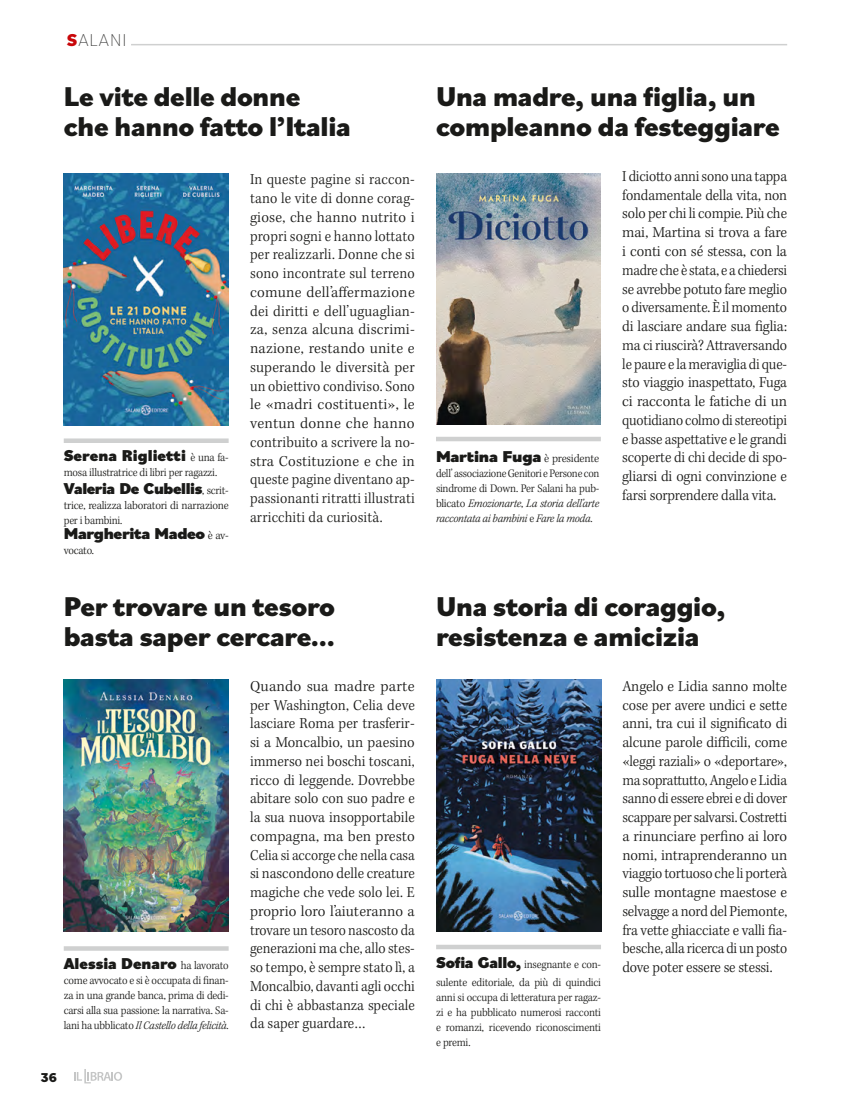
<style>
.page{position:relative;width:851px;height:1106px;background:#fff}
.page>*{position:absolute;margin:0;border:0;box-sizing:border-box;transform-origin:0 0}
.t1{font:800 28.5px/30px "Bilo";letter-spacing:-.01em;color:#1a1a18}
.t2{font:200 18px "Bilo";letter-spacing:.06em;color:#3b3b3a}
.t3{font:900 16.5px "Bilo";letter-spacing:-.015em;color:#1a1a18}
.t4{font:900 16.5px "Bilo";letter-spacing:-.015em;color:#1a1a18;scale:1.05 1}
.t5{font:15.75px/18.8px "Kepler Std Light Scn";letter-spacing:-.005em;color:#1a1a18;text-align:justify}
.t6{font:15.75px/18.8px "Kepler Std Light Scn";letter-spacing:-.005em;color:#1a1a18;text-align:justify;scale:1.08 1}
.t7{font:800 13.5px "Bilo";color:#1a1a18}
.t8{font:12px/15px "Kepler Std Light Scn";letter-spacing:-.02em;color:#1a1a18}
.t9{font:12px/15px "Kepler Std Light Scn It";letter-spacing:-.02em;color:#1a1a18}
.s1{font-weight:800;color:#c9070a}
.s2{font-family:"Kepler Std Light Scn";font-weight:400;font-size:12px}
.s3{font-family:"Kepler Std Light Scn"}
.s4{font-family:"Bilo";font-weight:900;font-size:16.5px}
</style>
<div class="page">
<svg style="left:74px;top:1069px;width:48px;height:14px"></svg>
<img style="left:64px;top:173px;width:164px;height:252px">
<div style="left:64px;top:438px;width:164px;height:5px;background:#cfd0d0"></div>
<hr style="left:64px;top:946px;width:164px;height:4px;background:#cfd0d0">
<img style="left:64px;top:679px;width:164px;height:252px">
<div style="left:436px;top:944px;width:165px;height:5px;background:#cfd0d0"></div>
<img style="left:436px;top:679px;width:165px;height:252px">
<hr style="left:436px;top:437px;width:164px;height:4px;background:#cfd0d0">
<img style="left:436px;top:173px;width:164px;height:252px">
<hr style="left:131px;top:44px;width:656px;height:1px;background:#cfd0d0">
<p class="t2" style="left:67px;top:27px;width:61px"><span class="s1">S</span>ALANI</p>
<h1 class="t1" style="left:64px;top:81px;width:288px">Le vite delle donne che hanno fatto l’Italia</h1>
<p class="t3" style="left:64px;top:444px;width:166px">Serena Riglietti <span class="s2">è una fa-</span></p>
<p class="t8" style="left:64px;top:465px;width:155px">mosa illustratrice di libri per ragazzi.</p>
<p class="t3" style="left:64px;top:477px;width:166px">Valeria De Cubellis<span class="s2">, scrit-</span></p>
<p class="t8" style="left:64px;top:498px;width:166px">trice, realizza laboratori di narrazione per i bambini.</p>
<p class="t3" style="left:64px;top:522px;width:166px">Margherita Madeo <span class="s2">è av-</span></p>
<p class="t8" style="left:64px;top:543px;width:32px">vocato.</p>
<p class="t5" style="left:250px;top:171px;width:166px">In queste pagine si raccon&shy;tano le vite di donne corag&shy;giose, che hanno nutrito i propri sogni e hanno lottato per realizzarli. Donne che si sono incontrate sul terreno comune dell’affermazione dei diritti e dell’uguaglian&shy;za, senza alcuna discrimi&shy;nazione, restando unite e superando le diversità per un obiettivo condiviso. Sono le «madri costituenti», le ventun donne che hanno contribuito a scrivere la no&shy;stra Costituzione e che in queste pagine diventano ap&shy;passionanti ritratti illustrati arricchiti da curiosità.</p>
<h1 class="t1" style="left:64px;top:590px;width:273px">Per trovare un tesoro basta saper cercare...</h1>
<p class="t3" style="left:64px;top:952px;width:166px">Alessia Denaro <span class="s2">ha lavorato</span></p>
<p class="t8" style="left:64px;top:973px;width:166px;text-align:justify">come avvocato e si è occupata di finan&shy;za in una grande banca, prima di dedi&shy;carsi alla sua passione: la narrativa. Sa-</p>
<p class="t9" style="left:64px;top:1018px;width:166px"><span class="s3">lani ha ubblicato</span> Il Castello della felicità<span class="s3">.</span></p>
<p class="t7" style="left:41px;top:1068px;width:17px">36</p>
<p class="t6" style="left:250px;top:677px;width:154px">Quando sua madre parte per Washington, Celia deve lasciare Roma per trasferir&shy;si a Moncalbio, un paesino immerso nei boschi toscani, ricco di leggende. Dovrebbe abitare solo con suo padre e la sua nuova insopportabile compagna, ma ben presto Celia si accorge che nella casa si nascondono delle creature magiche che vede solo lei. E proprio loro l’aiuteranno a trovare un tesoro nascosto da generazioni ma che, allo stes&shy;so tempo, è sempre stato lì, a Moncalbio, davanti agli occhi di chi è abbastanza speciale da saper guardare…</p>
<h1 class="t1" style="left:436px;top:81px;width:345px">Una madre, una figlia, un compleanno da festeggiare</h1>
<p class="t4" style="left:436px;top:445px;width:157px">Martina Fuga <span class="s2">è presidente</span></p>
<p class="t8" style="left:436px;top:466px;width:165px">dell’ associazione Genitori e Persone con sindrome di Down. Per Salani ha pub-</p>
<p class="t9" style="left:436px;top:496px;width:165px"><span class="s3">blicato</span> Emozionarte<span class="s3">,</span> La storia dell’arte raccontata ai bambini <span class="s3">e</span> Fare la moda<span class="s3">.</span></p>
<p class="t5" style="left:622px;top:167px;width:166px">I diciotto anni sono una tappa fondamentale della vita, non solo per chi li compie. Più che mai, Martina si trova a fare i conti con sé stessa, con la madre che è stata, e a chiedersi se avrebbe potuto fare meglio o diversamente. È il momento di lasciare andare sua figlia: ma ci riuscirà? Attraversando le paure e la meraviglia di que&shy;sto viaggio inaspettato, Fuga ci racconta le fatiche di un quotidiano colmo di stereotipi e basse aspettative e le grandi scoperte di chi decide di spo&shy;gliarsi di ogni convinzione e farsi sorprendere dalla vita.</p>
<h1 class="t1" style="left:436px;top:590px;width:291px">Una storia di coraggio, resistenza e amicizia</h1>
<p class="t8" style="left:436px;top:955px;width:166px;line-height:18px"><span class="s4">Sofia Gallo,</span> insegnante e con&shy;sulente editoriale, da più di quindici</p>
<p class="t8" style="left:436px;top:990px;width:166px;text-align:justify">anni si occupa di letteratura per ragaz&shy;zi e ha pubblicato numerosi racconti e romanzi, ricevendo riconoscimenti e premi.</p>
<p class="t5" style="left:622px;top:677px;width:166px">Angelo e Lidia sanno molte cose per avere undici e sette anni, tra cui il significato di alcune parole difficili, come «leggi raziali» o «deportare», ma soprattutto, Angelo e Lidia sanno di essere ebrei e di dover scappare per salvarsi. Costretti a rinunciare perfino ai loro nomi, intraprenderanno un viaggio tortuoso che li porterà sulle montagne maestose e selvagge a nord del Piemonte, fra vette ghiacciate e valli fia&shy;besche, alla ricerca di un posto dove poter essere se stessi.</p>
</div>
